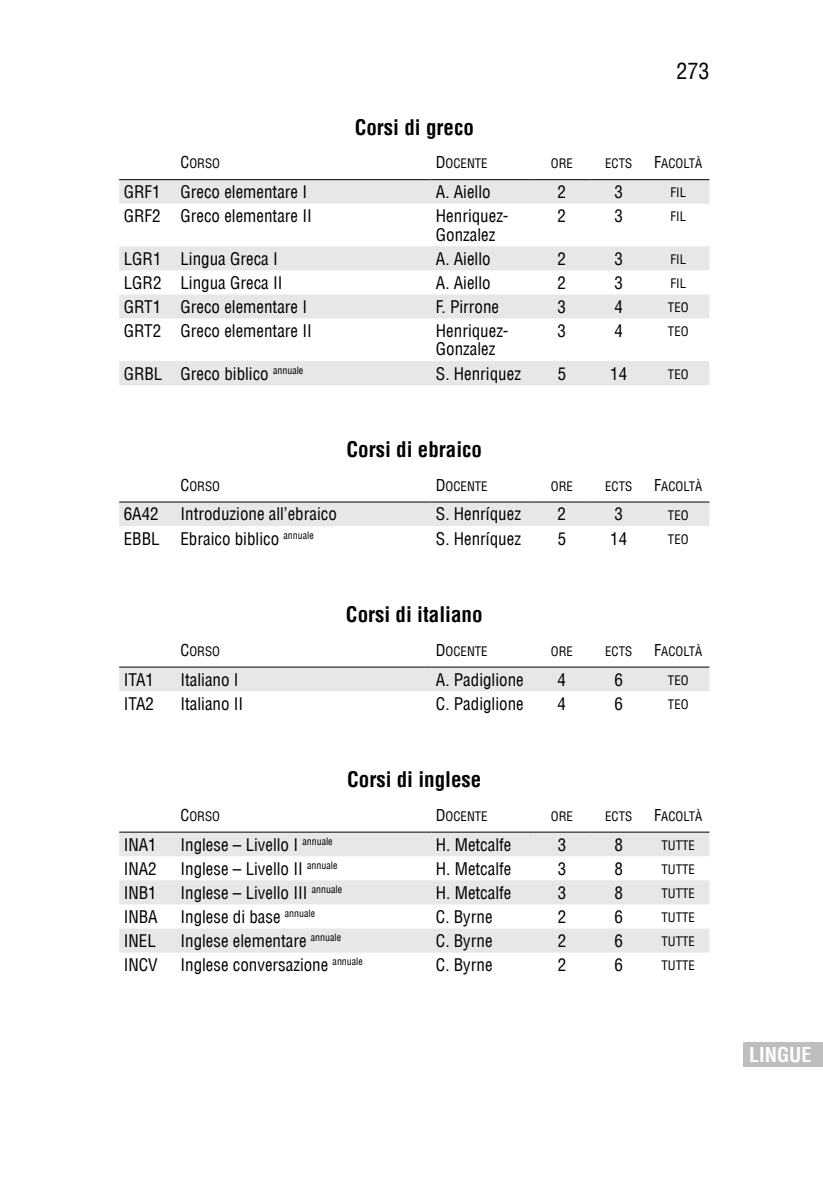
<style>
.page{position:relative;width:823px;height:1191px;background:#fff}
.page>*{position:absolute;margin:0;border:0;box-sizing:border-box;transform-origin:0 0}
.t1{font:condensed 22px "Helvetica LT";color:#000}
.t2{font:700 condensed 21px "Helvetica LT";color:#000}
.t3{font:700 condensed 20px "Helvetica LT";color:#fff}
.t4{font:condensed 17px/18.4px "Helvetica LT";color:#000}
.t5{font:12.8px "Helvetica LT Condensed SC800";color:#000}
.s1{font-size:16px}
</style>
<div class="page">
<div style="left:743px;top:1042px;width:79px;height:25px;background:#bcbec0"></div>
<svg style="left:119px;top:180px;width:590px;height:205px"></svg>
<hr style="left:119px;top:179px;width:57px;height:1px;background:#000">
<hr style="left:176px;top:179px;width:255px;height:1px;background:#000">
<hr style="left:431px;top:179px;width:102px;height:1px;background:#000">
<hr style="left:533px;top:179px;width:57px;height:1px;background:#000">
<hr style="left:590px;top:179px;width:56px;height:1px;background:#000">
<hr style="left:646px;top:179px;width:63px;height:1px;background:#000">
<div style="left:119px;top:502px;width:590px;height:24px;background:#e6e7e8"></div>
<hr style="left:119px;top:501px;width:57px;height:1px;background:#000">
<hr style="left:176px;top:501px;width:255px;height:1px;background:#000">
<hr style="left:431px;top:501px;width:102px;height:1px;background:#000">
<hr style="left:533px;top:501px;width:57px;height:1px;background:#000">
<hr style="left:590px;top:501px;width:56px;height:1px;background:#000">
<hr style="left:646px;top:501px;width:63px;height:1px;background:#000">
<div style="left:119px;top:667px;width:590px;height:24px;background:#e6e7e8"></div>
<hr style="left:119px;top:666px;width:57px;height:1px;background:#000">
<hr style="left:176px;top:666px;width:255px;height:1px;background:#000">
<hr style="left:431px;top:666px;width:102px;height:1px;background:#000">
<hr style="left:533px;top:666px;width:57px;height:1px;background:#000">
<hr style="left:590px;top:666px;width:56px;height:1px;background:#000">
<hr style="left:646px;top:666px;width:63px;height:1px;background:#000">
<svg style="left:119px;top:832px;width:590px;height:120px;fill:#e6e7e8"></svg>
<hr style="left:119px;top:831px;width:57px;height:1px;background:#000">
<hr style="left:176px;top:831px;width:255px;height:1px;background:#000">
<hr style="left:431px;top:831px;width:102px;height:1px;background:#000">
<hr style="left:533px;top:831px;width:57px;height:1px;background:#000">
<hr style="left:590px;top:831px;width:56px;height:1px;background:#000">
<hr style="left:646px;top:831px;width:63px;height:1px;background:#000">
<p class="t2" style="left:354px;top:114px;width:120px">Corsi di greco</p>
<p class="t1" style="left:676px;top:57px;width:34px">273</p>
<p class="t5" style="left:180px;top:156px;width:41px"><span class="s1">C</span>ORSO</p>
<p class="t5" style="left:435px;top:156px;width:53px"><span class="s1">D</span>OCENTE</p>
<p class="t5" style="left:550px;top:156px;width:24px">ORE</p>
<p class="t5" style="left:604px;top:156px;width:29px">ECTS</p>
<p class="t5" style="left:653px;top:156px;width:50px"><span class="s1">F</span>ACOLTÀ</p>
<p class="t4" style="left:124px;top:183px;width:185px">GRF1 Greco elementare I</p>
<p class="t4" style="left:435px;top:183px;width:56px">A. Aiello</p>
<p class="t4" style="left:557px;top:183px;width:10px">2</p>
<p class="t4" style="left:614px;top:183px;width:10px">3</p>
<p class="t5" style="left:670px;top:185px;width:17px">FIL</p>
<p class="t4" style="left:124px;top:207px;width:189px">GRF2 Greco elementare II</p>
<p class="t4" style="left:435px;top:207px;width:74px">Henriquez-<br>Gonzalez</p>
<p class="t4" style="left:557px;top:207px;width:10px">2</p>
<p class="t4" style="left:614px;top:207px;width:10px">3</p>
<p class="t5" style="left:670px;top:209px;width:17px">FIL</p>
<p class="t4" style="left:124px;top:249px;width:155px">LGR1 Lingua Greca I</p>
<p class="t4" style="left:435px;top:249px;width:56px">A. Aiello</p>
<p class="t4" style="left:557px;top:249px;width:10px">2</p>
<p class="t4" style="left:614px;top:249px;width:10px">3</p>
<p class="t5" style="left:670px;top:251px;width:17px">FIL</p>
<p class="t4" style="left:124px;top:273px;width:160px">LGR2 Lingua Greca II</p>
<p class="t4" style="left:435px;top:273px;width:56px">A. Aiello</p>
<p class="t4" style="left:557px;top:273px;width:10px">2</p>
<p class="t4" style="left:614px;top:273px;width:10px">3</p>
<p class="t5" style="left:670px;top:275px;width:17px">FIL</p>
<p class="t4" style="left:124px;top:297px;width:185px">GRT1 Greco elementare I</p>
<p class="t4" style="left:435px;top:297px;width:65px">F. Pirrone</p>
<p class="t4" style="left:557px;top:297px;width:10px">3</p>
<p class="t4" style="left:614px;top:297px;width:10px">4</p>
<p class="t5" style="left:667px;top:299px;width:22px">TEO</p>
<p class="t4" style="left:124px;top:321px;width:189px">GRT2 Greco elementare II</p>
<p class="t4" style="left:435px;top:321px;width:74px">Henriquez-<br>Gonzalez</p>
<p class="t4" style="left:557px;top:321px;width:10px">3</p>
<p class="t4" style="left:614px;top:321px;width:10px">4</p>
<p class="t5" style="left:667px;top:323px;width:22px">TEO</p>
<p class="t4" style="left:124px;top:364px;width:181px">GRBL Greco biblico <sup>annuale</sup></p>
<p class="t4" style="left:435px;top:364px;width:86px">S. Henriquez</p>
<p class="t4" style="left:557px;top:364px;width:10px">5</p>
<p class="t4" style="left:609px;top:364px;width:18px">14</p>
<p class="t5" style="left:667px;top:366px;width:22px">TEO</p>
<p class="t2" style="left:346px;top:436px;width:137px">Corsi di ebraico</p>
<p class="t5" style="left:180px;top:478px;width:41px"><span class="s1">C</span>ORSO</p>
<p class="t5" style="left:435px;top:478px;width:53px"><span class="s1">D</span>OCENTE</p>
<p class="t5" style="left:550px;top:478px;width:24px">ORE</p>
<p class="t5" style="left:604px;top:478px;width:29px">ECTS</p>
<p class="t5" style="left:653px;top:478px;width:50px"><span class="s1">F</span>ACOLTÀ</p>
<p class="t4" style="left:124px;top:505px;width:36px">6A42</p>
<p class="t4" style="left:180px;top:505px;width:158px">Introduzione all’ebraico</p>
<p class="t4" style="left:435px;top:505px;width:86px">S. Henríquez</p>
<p class="t4" style="left:557px;top:505px;width:10px">2</p>
<p class="t4" style="left:614px;top:505px;width:10px">3</p>
<p class="t5" style="left:667px;top:507px;width:22px">TEO</p>
<p class="t4" style="left:124px;top:529px;width:191px">EBBL Ebraico biblico <sup>annuale</sup></p>
<p class="t4" style="left:435px;top:529px;width:86px">S. Henríquez</p>
<p class="t4" style="left:557px;top:529px;width:10px">5</p>
<p class="t4" style="left:609px;top:529px;width:18px">14</p>
<p class="t5" style="left:667px;top:531px;width:22px">TEO</p>
<p class="t2" style="left:346px;top:601px;width:138px">Corsi di italiano</p>
<p class="t5" style="left:180px;top:643px;width:41px"><span class="s1">C</span>ORSO</p>
<p class="t5" style="left:435px;top:643px;width:53px"><span class="s1">D</span>OCENTE</p>
<p class="t5" style="left:550px;top:643px;width:24px">ORE</p>
<p class="t5" style="left:604px;top:643px;width:29px">ECTS</p>
<p class="t5" style="left:653px;top:643px;width:50px"><span class="s1">F</span>ACOLTÀ</p>
<p class="t4" style="left:124px;top:670px;width:32px">ITA1</p>
<p class="t4" style="left:180px;top:670px;width:60px">Italiano I</p>
<p class="t4" style="left:435px;top:670px;width:89px">A. Padiglione</p>
<p class="t4" style="left:557px;top:670px;width:10px">4</p>
<p class="t4" style="left:614px;top:670px;width:10px">6</p>
<p class="t5" style="left:667px;top:672px;width:22px">TEO</p>
<p class="t4" style="left:124px;top:694px;width:32px">ITA2</p>
<p class="t4" style="left:180px;top:694px;width:64px">Italiano II</p>
<p class="t4" style="left:435px;top:694px;width:89px">C. Padiglione</p>
<p class="t4" style="left:557px;top:694px;width:10px">4</p>
<p class="t4" style="left:614px;top:694px;width:10px">6</p>
<p class="t5" style="left:667px;top:696px;width:22px">TEO</p>
<p class="t2" style="left:347px;top:766px;width:136px">Corsi di inglese</p>
<p class="t5" style="left:180px;top:808px;width:41px"><span class="s1">C</span>ORSO</p>
<p class="t5" style="left:435px;top:808px;width:53px"><span class="s1">D</span>OCENTE</p>
<p class="t5" style="left:550px;top:808px;width:24px">ORE</p>
<p class="t5" style="left:604px;top:808px;width:29px">ECTS</p>
<p class="t5" style="left:653px;top:808px;width:50px"><span class="s1">F</span>ACOLTÀ</p>
<p class="t4" style="left:124px;top:835px;width:35px">INA1</p>
<p class="t4" style="left:180px;top:835px;width:154px">Inglese – Livello I <sup>annuale</sup></p>
<p class="t4" style="left:435px;top:835px;width:77px">H. Metcalfe</p>
<p class="t4" style="left:557px;top:835px;width:10px">3</p>
<p class="t4" style="left:614px;top:835px;width:10px">8</p>
<p class="t5" style="left:661px;top:837px;width:35px">TUTTE</p>
<p class="t4" style="left:124px;top:859px;width:35px">INA2</p>
<p class="t4" style="left:180px;top:859px;width:158px">Inglese – Livello II <sup>annuale</sup></p>
<p class="t4" style="left:435px;top:859px;width:77px">H. Metcalfe</p>
<p class="t4" style="left:557px;top:859px;width:10px">3</p>
<p class="t4" style="left:614px;top:859px;width:10px">8</p>
<p class="t5" style="left:661px;top:861px;width:35px">TUTTE</p>
<p class="t4" style="left:124px;top:883px;width:35px">INB1</p>
<p class="t4" style="left:180px;top:883px;width:163px">Inglese – Livello III <sup>annuale</sup></p>
<p class="t4" style="left:435px;top:883px;width:77px">H. Metcalfe</p>
<p class="t4" style="left:557px;top:883px;width:10px">3</p>
<p class="t4" style="left:614px;top:883px;width:10px">8</p>
<p class="t5" style="left:661px;top:885px;width:35px">TUTTE</p>
<p class="t4" style="left:124px;top:907px;width:36px">INBA</p>
<p class="t4" style="left:180px;top:907px;width:136px">Inglese di base <sup>annuale</sup></p>
<p class="t4" style="left:435px;top:907px;width:58px">C. Byrne</p>
<p class="t4" style="left:557px;top:907px;width:10px">2</p>
<p class="t4" style="left:614px;top:907px;width:10px">6</p>
<p class="t5" style="left:661px;top:909px;width:35px">TUTTE</p>
<p class="t4" style="left:124px;top:931px;width:34px">INEL</p>
<p class="t4" style="left:180px;top:931px;width:162px">Inglese elementare <sup>annuale</sup></p>
<p class="t4" style="left:435px;top:931px;width:58px">C. Byrne</p>
<p class="t4" style="left:557px;top:931px;width:10px">2</p>
<p class="t4" style="left:614px;top:931px;width:10px">6</p>
<p class="t5" style="left:661px;top:933px;width:35px">TUTTE</p>
<p class="t4" style="left:124px;top:955px;width:36px">INCV</p>
<p class="t4" style="left:180px;top:955px;width:184px">Inglese conversazione <sup>annuale</sup></p>
<p class="t4" style="left:435px;top:955px;width:58px">C. Byrne</p>
<p class="t4" style="left:557px;top:955px;width:10px">2</p>
<p class="t4" style="left:614px;top:955px;width:10px">6</p>
<p class="t5" style="left:661px;top:957px;width:35px">TUTTE</p>
<p class="t3" style="left:748px;top:1042px;width:64px">LINGUE</p>
</div>
